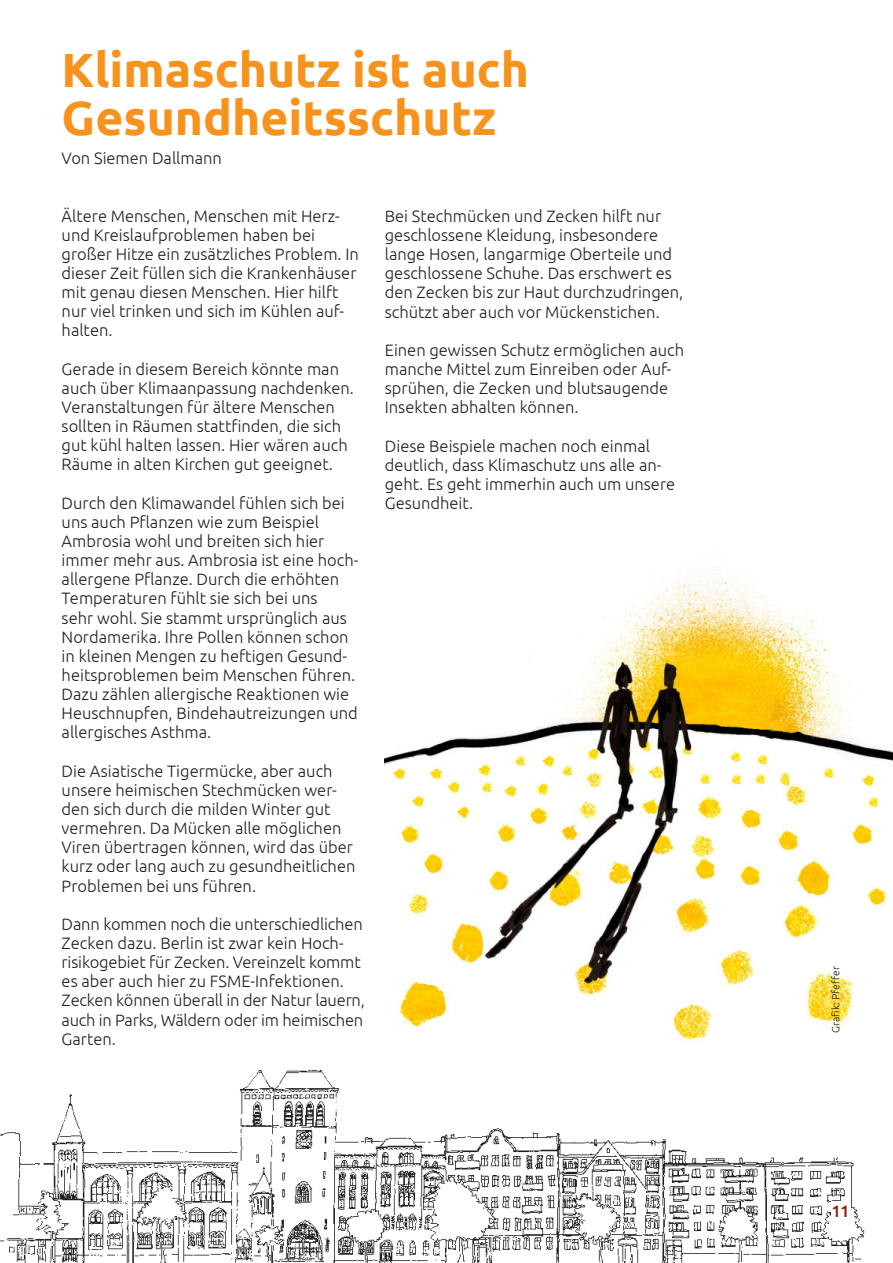
<style>
.page{position:relative;width:893px;height:1263px;background:#fff}
.page>*{position:absolute;margin:0;border:0;box-sizing:border-box;transform-origin:0 0}
.t1{font:700 48px/48px "Ubuntu";color:#f7931d}
.t2{font:300 16.5px/19.2px "Ubuntu";color:#231f20}
.t3{font:500 16.5px "Ubuntu";color:#8b1d02}
.t4{font:300 10.5px "Ubuntu";color:#231f20}
</style>
<div class="page">
<img style="left:0;top:1069px;width:865px;height:194px">
<div style="left:831px;top:1201px;width:19px;height:19px;background:#fff"></div>
<img style="left:385px;top:569px;width:508px;height:474px">
<h1 class="t1" style="left:62px;top:49px;width:469px">Klimaschutz ist auch<br>Gesundheitsschutz</h1>
<p class="t2" style="left:62px;top:150px;width:162px">Von Siemen Dallmann</p>
<p class="t2" style="left:62px;top:207px;width:299px">Ältere Menschen, Menschen mit Herz&shy;und Kreislaufproblemen haben bei großer Hitze ein zusätzliches Problem. In dieser Zeit füllen sich die Krankenhäuser mit genau diesen Menschen. Hier hilft nur viel trinken und sich im Kühlen auf&shy;halten.</p>
<p class="t2" style="left:62px;top:360px;width:294px">Gerade in diesem Bereich könnte man auch über Klimaanpassung nachdenken.<br>Veranstaltungen für ältere Menschen sollten in Räumen statt昀椀nden, die sich gut kühl halten lassen. Hier wären auch Räume in alten Kirchen gut geeignet.</p>
<p class="t2" style="left:62px;top:494px;width:298px">Durch den Klimawandel fühlen sich bei uns auch P昀氀anzen wie zum Beispiel Ambrosia wohl und breiten sich hier immer mehr aus. Ambrosia ist eine hoch&shy;allergene P昀氀anze. Durch die erhöhten Temperaturen fühlt sie sich bei uns<br>sehr wohl. Sie stammt ursprünglich aus Nordamerika. Ihre Pollen können schon in kleinen Mengen zu heftigen Gesund&shy;heitsproblemen beim Menschen führen.<br>Dazu zählen allergische Reaktionen wie Heuschnupfen, Bindehautreizungen und allergisches Asthma.</p>
<p class="t2" style="left:62px;top:762px;width:295px">Die Asiatische Tigermücke, aber auch unsere heimischen Stechmücken wer&shy;den sich durch die milden Winter gut vermehren. Da Mücken alle möglichen Viren übertragen können, wird das über kurz oder lang auch zu gesundheitlichen Problemen bei uns führen.</p>
<p class="t2" style="left:62px;top:915px;width:305px">Dann kommen noch die unterschiedlichen Zecken dazu. Berlin ist zwar kein Hoch&shy;risikogebiet für Zecken. Vereinzelt kommt es aber auch hier zu FSME-Infektionen.<br>Zecken können überall in der Natur lauern, auch in Parks, Wäldern oder im heimischen Garten.</p>
<p class="t2" style="left:385px;top:207px;width:300px">Bei Stechmücken und Zecken hilft nur geschlossene Kleidung, insbesondere lange Hosen, langarmige Oberteile und geschlossene Schuhe. Das erschwert es den Zecken bis zur Haut durchzudringen, schützt aber auch vor Mückenstichen.</p>
<p class="t2" style="left:385px;top:341px;width:301px">Einen gewissen Schutz ermöglichen auch manche Mittel zum Einreiben oder Auf&shy;sprühen, die Zecken und blutsaugende Insekten abhalten können.</p>
<p class="t2" style="left:385px;top:437px;width:292px">Diese Beispiele machen noch einmal deutlich, dass Klimaschutz uns alle an&shy;geht. Es geht immerhin auch um unsere<br>Gesundheit.</p>
<p class="t4" style="left:829px;top:1033px;width:68px;rotate:-90deg">Gra昀椀k: Pfe昀昀er</p>
<p class="t3" style="left:831px;top:1204px;width:20px">11</p>
</div>
